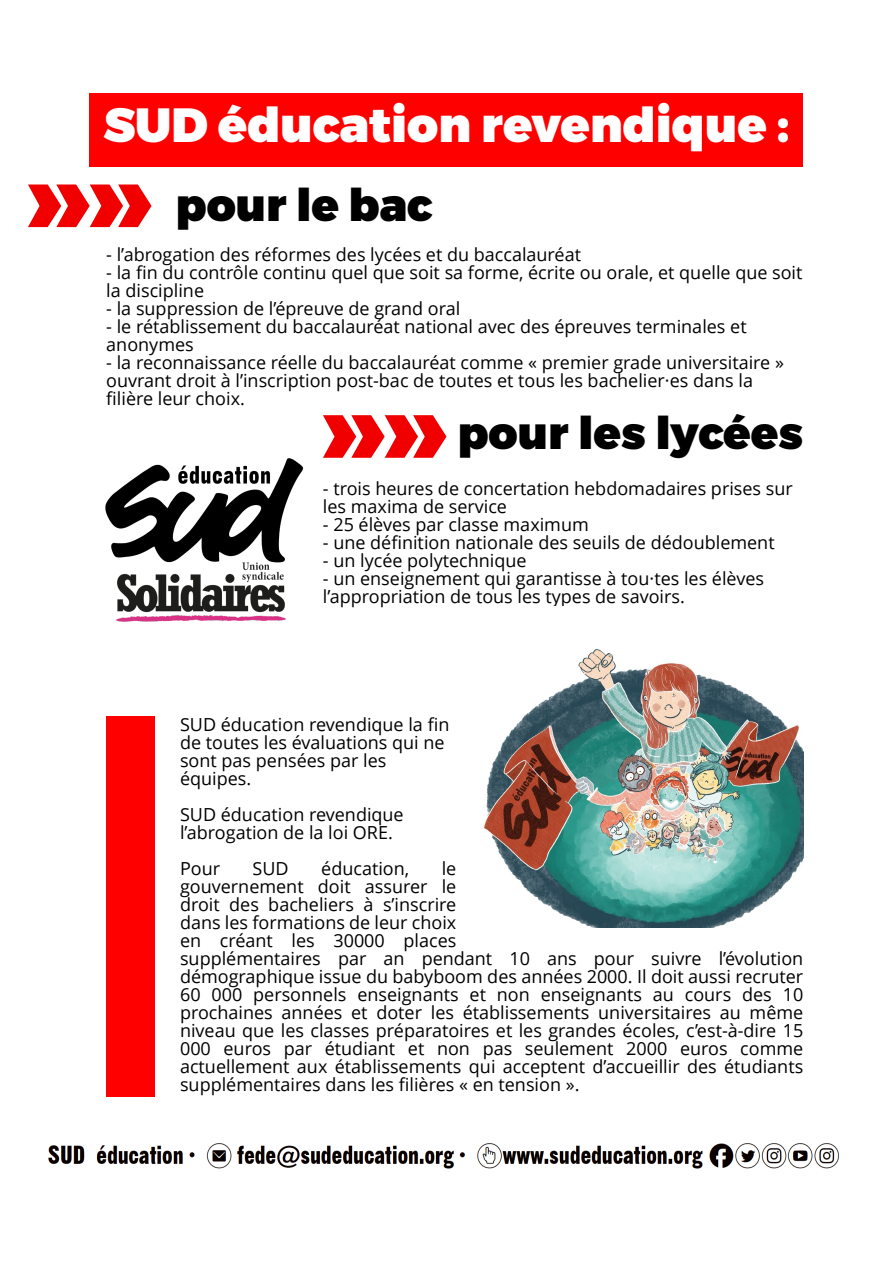
<style>
.page{position:relative;width:893px;height:1263px;background:#fff}
.page>*{position:absolute;margin:0;border:0;box-sizing:border-box;transform-origin:0 0}
.t1{font:900 48px "Montserrat";color:#fff}
.t2{font:900 45px "Montserrat";color:#000}
.t3{font:18px/18px "Open Sans";color:#000}
</style>
<div class="page">
<div style="left:90px;top:93px;width:713px;height:74px;background:#f00"></div>
<img style="left:48px;top:1143px;width:792px;height:26px">
<div style="left:106px;top:716px;width:48px;height:380px;background:#f00"></div>
<img style="left:105px;top:458px;width:199px;height:261px">
<img style="left:484px;top:649px;width:319px;height:279px">
<svg style="left:28px;top:184px;width:124px;height:43px"></svg>
<svg style="left:323px;top:415px;width:123px;height:43px"></svg>
<h1 class="t1" style="left:103px;top:95px;width:688px">SUD éducation revendique :</h1>
<h2 class="t2" style="left:176px;top:178px;width:258px">pour le bac</h2>
<p class="t3" style="left:106px;top:247px;width:476px">- l’abrogation des réformes des lycées et du baccalauréat</p>
<p class="t3" style="left:106px;top:265px;width:698px">- la fin du contrôle continu quel que soit sa forme, écrite ou orale, et quelle que soit la discipline</p>
<p class="t3" style="left:106px;top:301px;width:356px">- la suppression de l’épreuve de grand oral</p>
<p class="t3" style="left:106px;top:319px;width:642px">- le rétablissement du baccalauréat national avec des épreuves terminales et anonymes</p>
<p class="t3" style="left:106px;top:355px;width:679px">- la reconnaissance réelle du baccalauréat comme « premier grade universitaire » ouvrant droit à l’inscription post-bac de toutes et tous les bachelier·es dans la filière leur choix.</p>
<h2 class="t2" style="left:458px;top:405px;width:347px">pour les lycées</h2>
<p class="t3" style="left:323px;top:481px;width:471px">- trois heures de concertation hebdomadaires prises sur les maxima de service</p>
<p class="t3" style="left:323px;top:517px;width:267px">- 25 élèves par classe maximum</p>
<p class="t3" style="left:323px;top:535px;width:453px">- une définition nationale des seuils de dédoublement</p>
<p class="t3" style="left:323px;top:553px;width:205px">- un lycée polytechnique</p>
<p class="t3" style="left:323px;top:571px;width:443px">- un enseignement qui garantisse à tou·tes les élèves l’appropriation de tous les types de savoirs.</p>
<p class="t3" style="left:180px;top:717px;width:271px">SUD éducation revendique la fin de toutes les évaluations qui ne sont pas pensées par les équipes.</p>
<p class="t3" style="left:180px;top:807px;width:225px">SUD éducation revendique l’abrogation de la loi ORE.</p>
<p class="t3" style="left:180px;top:861px;width:42px">Pour</p>
<p class="t3" style="left:253px;top:861px;width:38px">SUD</p>
<p class="t3" style="left:321px;top:861px;width:90px">éducation,</p>
<p class="t3" style="left:180px;top:861px;width:625px;text-indent:262px">le<br>gouvernement doit assurer le<br>droit des bacheliers à s’inscrire<br>dans les formations de leur choix<br>en créant les 30000 places<br>supplémentaires par an pendant 10 ans pour suivre l’évolution démographique issue du babyboom des années 2000. Il doit aussi recruter 60 000 personnels enseignants et non enseignants au cours des 10 prochaines années et doter les établissements universitaires au même niveau que les classes préparatoires et les grandes écoles, c’est-à-dire 15<br>000 euros par étudiant et non pas seulement 2000 euros comme actuellement aux établissements qui acceptent d’accueillir des étudiants supplémentaires dans les filières « en tension ».</p>
</div>
